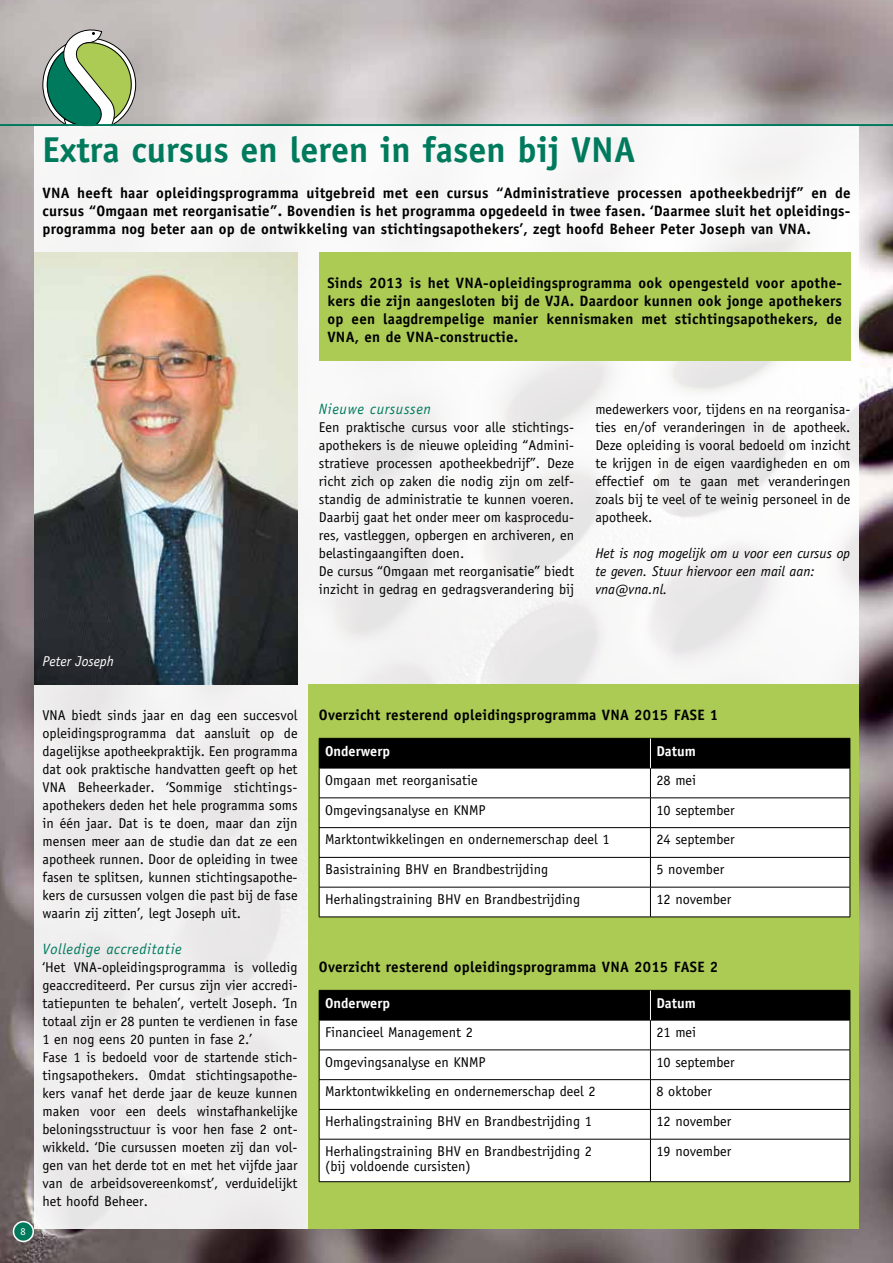
<style>
.page{position:relative;width:893px;height:1263px;background:#fff}
.page>*{position:absolute;margin:0;border:0;box-sizing:border-box;transform-origin:0 0}
.t1{font:700 36px "Officina Sans";color:#007a5c}
.t2{font:700 15px/18px "Officina Sans";letter-spacing:.015em;color:#000;text-align:justify}
.t3{font:italic 15px "Officina Sans";letter-spacing:.04em;color:#007a5c}
.t4{font:14.25px/18px "Officina Sans";color:#000}
.t5{font:italic 14.25px/18px "Officina Sans";color:#000}
.t6{font:700 14.25px "Officina Sans";color:#fff}
.t7{font:italic 14.25px "Officina Sans";letter-spacing:-.005em;color:#fff}
.t8{font:10.5px "Officina Sans";color:#fff}
</style>
<div class="page">
<img style="left:0;top:0;width:893px;height:1263px">
<svg style="left:43px;top:30px;width:93px;height:94px"></svg>
<div style="left:34px;top:126px;width:825px;height:1103px;background:linear-gradient(to bottom,#f8f8f5,#ebe9eb)"></div>
<hr style="left:0;top:124px;width:893px;height:2px;background:#007a5c">
<div style="left:14px;top:1221px;width:19px;height:20px;background:#007a5c;border-radius:50%"></div>
<div style="left:13px;top:1221px;width:21px;height:21px;border:2px solid #fff;border-radius:50%"></div>
<div style="left:319px;top:252px;width:531px;height:108px;background:#accb55"></div>
<div style="left:308px;top:684px;width:551px;height:545px;background:#accb55"></div>
<div style="left:320px;top:739px;width:530px;height:29px;background:#000"></div>
<div style="left:320px;top:769px;width:530px;height:148px;background:#fff"></div>
<hr style="left:319px;top:738px;width:331px;height:1px;background:#000">
<hr style="left:319px;top:738px;width:1px;height:30px;background:#000">
<hr style="left:650px;top:738px;width:200px;height:1px;background:#000">
<hr style="left:850px;top:738px;width:1px;height:30px;background:#000">
<hr style="left:319px;top:768px;width:331px;height:1px;background:#000">
<hr style="left:319px;top:768px;width:1px;height:30px;background:#000">
<hr style="left:650px;top:768px;width:200px;height:1px;background:#000">
<hr style="left:650px;top:768px;width:1px;height:30px;background:#000">
<hr style="left:850px;top:768px;width:1px;height:30px;background:#000">
<hr style="left:319px;top:797px;width:331px;height:1px;background:#000">
<hr style="left:650px;top:797px;width:200px;height:1px;background:#000">
<hr style="left:319px;top:827px;width:331px;height:1px;background:#000">
<hr style="left:650px;top:827px;width:200px;height:1px;background:#000">
<hr style="left:319px;top:857px;width:331px;height:1px;background:#000">
<svg style="left:319px;top:798px;width:1px;height:89px"></svg>
<hr style="left:650px;top:857px;width:200px;height:1px;background:#000">
<svg style="left:650px;top:798px;width:1px;height:89px"></svg>
<svg style="left:850px;top:798px;width:1px;height:89px"></svg>
<hr style="left:319px;top:887px;width:331px;height:1px;background:#000">
<hr style="left:319px;top:887px;width:1px;height:30px;background:#000">
<hr style="left:650px;top:887px;width:200px;height:1px;background:#000">
<hr style="left:650px;top:887px;width:1px;height:30px;background:#000">
<hr style="left:850px;top:887px;width:1px;height:30px;background:#000">
<hr style="left:319px;top:917px;width:331px;height:1px;background:#000">
<hr style="left:650px;top:917px;width:200px;height:1px;background:#000">
<hr style="left:650px;top:738px;width:1px;height:30px;background:#fff">
<div style="left:320px;top:991px;width:530px;height:29px;background:#000"></div>
<div style="left:320px;top:1021px;width:530px;height:160px;background:#fff"></div>
<hr style="left:319px;top:990px;width:331px;height:1px;background:#000">
<hr style="left:319px;top:990px;width:1px;height:30px;background:#000">
<hr style="left:650px;top:990px;width:200px;height:1px;background:#000">
<hr style="left:850px;top:990px;width:1px;height:30px;background:#000">
<hr style="left:319px;top:1020px;width:331px;height:1px;background:#000">
<hr style="left:319px;top:1020px;width:1px;height:30px;background:#000">
<hr style="left:650px;top:1020px;width:200px;height:1px;background:#000">
<hr style="left:650px;top:1020px;width:1px;height:30px;background:#000">
<hr style="left:850px;top:1020px;width:1px;height:30px;background:#000">
<hr style="left:319px;top:1049px;width:331px;height:1px;background:#000">
<hr style="left:650px;top:1049px;width:200px;height:1px;background:#000">
<hr style="left:319px;top:1079px;width:331px;height:1px;background:#000">
<hr style="left:650px;top:1079px;width:200px;height:1px;background:#000">
<hr style="left:319px;top:1109px;width:331px;height:1px;background:#000">
<svg style="left:319px;top:1050px;width:1px;height:89px"></svg>
<hr style="left:650px;top:1109px;width:200px;height:1px;background:#000">
<svg style="left:650px;top:1050px;width:1px;height:89px"></svg>
<svg style="left:850px;top:1050px;width:1px;height:89px"></svg>
<hr style="left:319px;top:1139px;width:331px;height:1px;background:#000">
<hr style="left:319px;top:1139px;width:1px;height:42px;background:#000">
<hr style="left:650px;top:1139px;width:200px;height:1px;background:#000">
<hr style="left:650px;top:1139px;width:1px;height:42px;background:#000">
<hr style="left:850px;top:1139px;width:1px;height:42px;background:#000">
<hr style="left:319px;top:1181px;width:331px;height:1px;background:#000">
<hr style="left:650px;top:1181px;width:200px;height:1px;background:#000">
<hr style="left:650px;top:990px;width:1px;height:30px;background:#fff">
<img style="left:34px;top:252px;width:264px;height:432px">
<h1 class="t1" style="left:43px;top:127px;width:594px">Extra cursus en leren in fasen bij VNA</h1>
<p class="t2" style="left:43px;top:184px;width:809px">VNA heeft haar opleidingsprogramma uitgebreid met een cursus “Administratieve processen apotheekbedrijf” en de cursus “Omgaan met reorganisatie”. Bovendien is het programma opgedeeld in twee fasen. ‘Daarmee sluit het opleidings&shy;programma nog beter aan op de ontwikkeling van stichtingsapothekers’, zegt hoofd Beheer Peter Joseph van VNA.</p>
<p class="t2" style="left:327px;top:274px;width:516px">Sinds 2013 is het VNA-opleidingsprogramma ook opengesteld voor apothe&shy;kers die zijn aangesloten bij de VJA. Daardoor kunnen ook jonge apothekers op een laagdrempelige manier kennismaken met stichtingsapothekers, de VNA, en de VNA-constructie.</p>
<p class="t3" style="left:319px;top:400px;width:114px">Nieuwe cursussen</p>
<p class="t4" style="left:319px;top:418px;width:257px">Een praktische cursus voor alle stichtings&shy;apothekers is de nieuwe opleiding “Admini&shy;stratieve processen apotheekbedrijf”. Deze richt zich op zaken die nodig zijn om zelf&shy;standig de administratie te kunnen voeren.<br>Daarbij gaat het onder meer om kasprocedu&shy;res, vastleggen, opbergen en archiveren, en belastingaangiften doen.<br>De cursus “Omgaan met reorganisatie” biedt inzicht in gedrag en gedragsverandering bij</p>
<p class="t4" style="left:595px;top:400px;width:257px;text-align:justify">medewerkers voor, tijdens en na reorganisa&shy;ties en/of veranderingen in de apotheek.<br>Deze opleiding is vooral bedoeld om inzicht te krijgen in de eigen vaardigheden en om effectief om te gaan met veranderingen zoals bij te veel of te weinig personeel in de apotheek.</p>
<p class="t5" style="left:595px;top:544px;width:257px">Het is nog mogelijk om u voor een cursus op te geven. Stuur hiervoor een mail aan: vna@vna.nl.</p>
<p class="t8" style="left:21px;top:1225px;width:7px">8</p>
<p class="t7" style="left:43px;top:653px;width:73px">Peter Joseph</p>
<p class="t4" style="left:43px;top:706px;width:257px;text-align:justify">VNA biedt sinds jaar en dag een succesvol opleidingsprogramma dat aansluit op de dagelijkse apotheekpraktijk. Een programma dat ook praktische handvatten geeft op het VNA Beheerkader. ‘Sommige stichtings&shy;apothekers deden het hele programma soms in één jaar. Dat is te doen, maar dan zijn mensen meer aan de studie dan dat ze een apotheek runnen. Door de opleiding in twee fasen te splitsen, kunnen stichtingsapothe&shy;kers de cursussen volgen die past bij de fase waarin zij zitten’, legt Joseph uit.</p>
<p class="t3" style="left:43px;top:940px;width:141px">Volledige accreditatie</p>
<p class="t4" style="left:43px;top:958px;width:257px">‘Het VNA-opleidingsprogramma is volledig geaccrediteerd. Per cursus zijn vier accredi&shy;tatiepunten te behalen’, vertelt Joseph. ‘In totaal zijn er 28 punten te verdienen in fase 1 en nog eens 20 punten in fase 2.’<br>Fase 1 is bedoeld voor de startende stich&shy;tingsapothekers. Omdat stichtingsapothe&shy;kers vanaf het derde jaar de keuze kunnen maken voor een deels winstafhankelijke beloningsstructuur is voor hen fase 2 ont&shy;wikkeld. ‘Die cursussen moeten zij dan vol&shy;gen van het derde tot en met het vijfde jaar van de arbeidsovereenkomst’, verduidelijkt het hoofd Beheer.</p>
<p class="t2" style="left:319px;top:706px;width:401px">Overzicht resterend opleidingsprogramma VNA 2015 FASE 1</p>
<p class="t6" style="left:325px;top:742px;width:66px">Onderwerp</p>
<p class="t6" style="left:656px;top:742px;width:41px">Datum</p>
<p class="t4" style="left:325px;top:771px;width:154px">Omgaan met reorganisatie</p>
<p class="t4" style="left:656px;top:771px;width:41px">28 mei</p>
<p class="t4" style="left:325px;top:801px;width:162px">Omgevingsanalyse en KNMP</p>
<p class="t4" style="left:656px;top:801px;width:80px">10 september</p>
<p class="t4" style="left:325px;top:830px;width:286px">Marktontwikkelingen en ondernemerschap deel 1</p>
<p class="t4" style="left:656px;top:830px;width:80px">24 september</p>
<p class="t4" style="left:325px;top:860px;width:225px">Basistraining BHV en Brandbestrijding</p>
<p class="t4" style="left:656px;top:860px;width:69px">5 november</p>
<p class="t4" style="left:325px;top:890px;width:256px">Herhalingstraining BHV en Brandbestrijding</p>
<p class="t4" style="left:656px;top:890px;width:76px">12 november</p>
<p class="t2" style="left:319px;top:958px;width:401px">Overzicht resterend opleidingsprogramma VNA 2015 FASE 2</p>
<p class="t6" style="left:325px;top:994px;width:66px">Onderwerp</p>
<p class="t6" style="left:656px;top:994px;width:41px">Datum</p>
<p class="t4" style="left:325px;top:1023px;width:149px">Financieel Management 2</p>
<p class="t4" style="left:656px;top:1023px;width:41px">21 mei</p>
<p class="t4" style="left:325px;top:1053px;width:162px">Omgevingsanalyse en KNMP</p>
<p class="t4" style="left:656px;top:1053px;width:80px">10 september</p>
<p class="t4" style="left:325px;top:1082px;width:272px">Marktontwikkeling en ondernemerschap deel 2</p>
<p class="t4" style="left:656px;top:1082px;width:57px">8 oktober</p>
<p class="t4" style="left:325px;top:1112px;width:268px">Herhalingstraining BHV en Brandbestrijding 1</p>
<p class="t4" style="left:656px;top:1112px;width:76px">12 november</p>
<p class="t4" style="left:325px;top:1143px;width:268px;line-height:15px">Herhalingstraining BHV en Brandbestrijding 2 (bij voldoende cursisten)</p>
<p class="t4" style="left:656px;top:1142px;width:76px">19 november</p>
</div>
